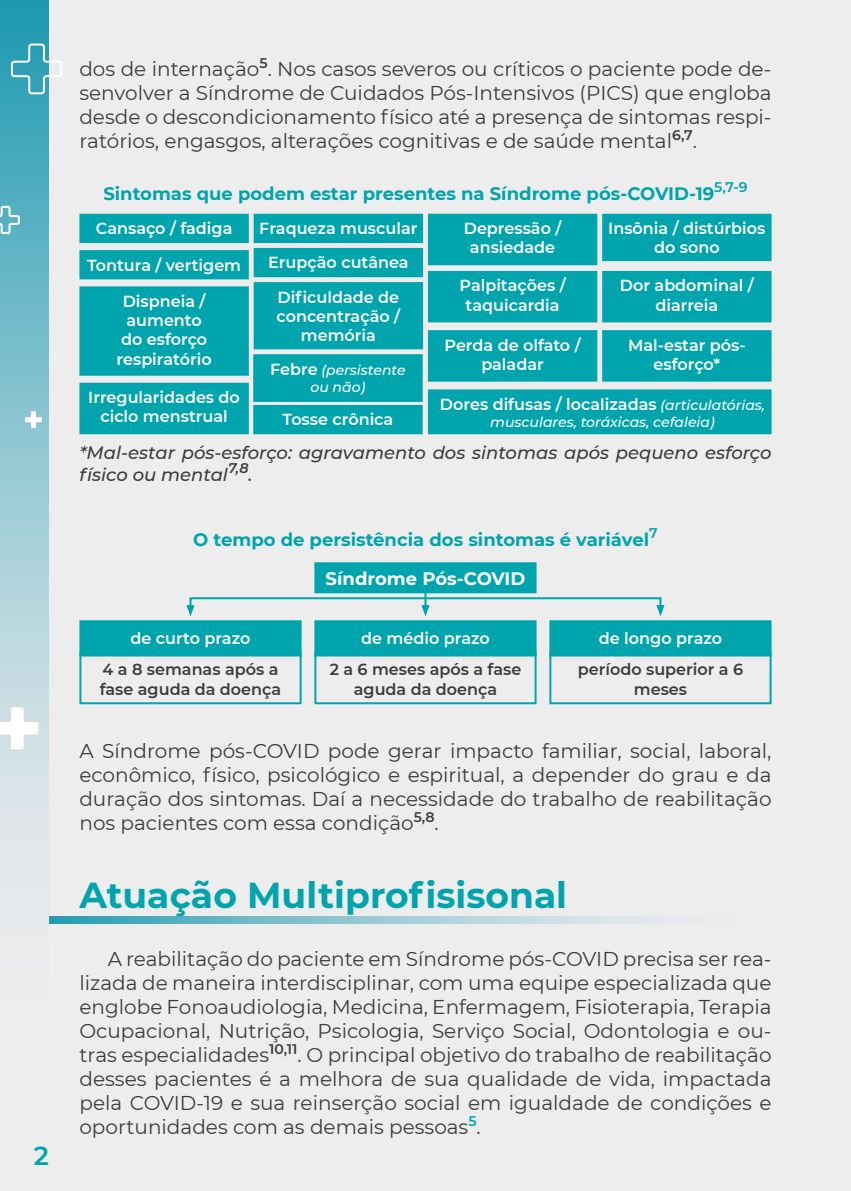
<style>
.page{position:relative;width:851px;height:1191px;background:#fff}
.page>*{position:absolute;margin:0;border:0;box-sizing:border-box;transform-origin:0 0}
.t1{font:700 36px "Montserrat";color:#00a4ad}
.t2{font:600 26px "Montserrat";color:#00a4ad}
.t3{font:20px/24px "Montserrat";color:#3c3c3b;text-align:justify}
.t4{font:700 18px "Montserrat";color:#00a4ad}
.t5{font:italic 500 18px/21.6px "Montserrat";color:#3d3c3b}
.t6{font:700 18px "Montserrat";color:#fff}
.t7{font:600 16px/19.2px "Montserrat";color:#fff;text-align:center}
.t8{font:600 16px/19.2px "Montserrat";color:#3c3c3b;text-align:center}
.t9{font:italic 500 14px/16.8px "Montserrat";color:#fff;text-align:center}
.s1{font-weight:600;font-style:normal;font-size:16px}
.s2{font-weight:500;font-style:italic;font-size:14px}
</style>
<div class="page">
<div style="left:0;top:0;width:850px;height:1191px;background:#ededed"></div>
<div style="left:314px;top:562px;width:222px;height:31px;background:#00a4ad"></div>
<div style="left:314px;top:620px;width:222px;height:36px;background:#00a4ad"></div>
<div style="left:79px;top:620px;width:222px;height:36px;background:#00a4ad"></div>
<div style="left:549px;top:620px;width:222px;height:36px;background:#00a4ad"></div>
<div style="left:314px;top:652px;width:222px;height:52px;border:2px solid #00a4ad"></div>
<div style="left:79px;top:652px;width:222px;height:52px;border:2px solid #00a4ad"></div>
<div style="left:549px;top:652px;width:222px;height:52px;border:2px solid #00a4ad"></div>
<div style="left:79px;top:214px;width:170px;height:29px;background:#00a4ad"></div>
<div style="left:79px;top:250px;width:170px;height:29px;background:#00a4ad"></div>
<div style="left:428px;top:389px;width:343px;height:45px;background:#00a4ad"></div>
<div style="left:428px;top:214px;width:169px;height:51px;background:#00a4ad"></div>
<div style="left:253px;top:282px;width:170px;height:67px;background:#00a4ad"></div>
<div style="left:79px;top:286px;width:170px;height:90px;background:#00a4ad"></div>
<div style="left:253px;top:214px;width:170px;height:29px;background:#00a4ad"></div>
<div style="left:253px;top:248px;width:170px;height:29px;background:#00a4ad"></div>
<div style="left:428px;top:271px;width:169px;height:51px;background:#00a4ad"></div>
<div style="left:253px;top:354px;width:169px;height:48px;background:#00a4ad"></div>
<div style="left:428px;top:330px;width:169px;height:52px;background:#00a4ad"></div>
<div style="left:79px;top:383px;width:170px;height:51px;background:#00a4ad"></div>
<div style="left:602px;top:271px;width:169px;height:51px;background:#00a4ad"></div>
<div style="left:602px;top:330px;width:169px;height:52px;background:#00a4ad"></div>
<div style="left:602px;top:214px;width:169px;height:47px;background:#00a4ad"></div>
<div style="left:253px;top:405px;width:169px;height:29px;background:#00a4ad"></div>
<hr style="left:424px;top:588px;width:2px;height:20px;background:#00a4ad">
<svg style="left:421px;top:605px;width:8px;height:11px"></svg>
<div style="left:189px;top:597px;width:472px;height:12px;border:2px solid #00a4ad"></div>
<svg style="left:186px;top:605px;width:8px;height:11px"></svg>
<svg style="left:656px;top:605px;width:8px;height:11px"></svg>
<svg style="left:49px;top:916px;width:595px;height:7px;background:#8cc5d1"></svg>
<svg style="left:0;top:0;width:48px;height:853px;background:#8ac4d0"></svg>
<svg style="left:10px;top:43px;width:52px;height:52px"></svg>
<svg style="left:0;top:205px;width:21px;height:30px"></svg>
<svg style="left:25px;top:411px;width:17px;height:17px"></svg>
<svg style="left:0;top:707px;width:39px;height:42px;background:#e7eff2"></svg>
<h2 class="t2" style="left:34px;top:1137px;width:17px">2</h2>
<p class="t3" style="left:79px;top:56px;width:693px">dos de internação<sup>5</sup>. Nos casos severos ou críticos o paciente pode de&shy;senvolver a Síndrome de Cuidados Pós-Intensivos (PICS) que engloba desde o descondicionamento físico até a presença de sintomas respi&shy;ratórios, engasgos, alterações cognitivas e de saúde mental<sup>6,7</sup>.</p>
<p class="t4" style="left:103px;top:181px;width:645px">Sintomas que podem estar presentes na Síndrome pós-COVID-19<sup>5,7-9</sup></p>
<p class="t7" style="left:96px;top:218px;width:138px">Cansaço / fadiga</p>
<p class="t7" style="left:87px;top:254px;width:156px">Tontura / vertigem</p>
<p class="t7" style="left:259px;top:211px;width:160px;line-height:34.2px">Fraqueza muscular<br>Erupção cutânea</p>
<p class="t7" style="left:463px;top:218px;width:99px">Depressão / ansiedade</p>
<p class="t7" style="left:608px;top:218px;width:159px">Insônia / distúrbios do sono</p>
<p class="t7" style="left:459px;top:275px;width:107px">Palpitações / taquicardia</p>
<p class="t7" style="left:619px;top:275px;width:135px">Dor abdominal / diarreia</p>
<p class="t7" style="left:628px;top:335px;width:119px">Mal-estar pós&shy;esforço*</p>
<p class="t7" style="left:276px;top:286px;width:125px">Dificuldade de concentração / memória</p>
<p class="t7" style="left:116px;top:291px;width:97px">Dispneia / aumento do esforço respiratório</p>
<p class="t7" style="left:444px;top:335px;width:137px">Perda de olfato / paladar</p>
<p class="t9" style="left:270px;top:361px;width:137px"><span class="s1">Febre</span> (persistente ou não)</p>
<p class="t7" style="left:88px;top:387px;width:153px">Irregularidades do ciclo menstrual</p>
<p class="t7" style="left:440px;top:394px;width:326px">Dores difusas / localizadas <span class="s2">(articulatórias,</span></p>
<p class="t9" style="left:490px;top:413px;width:226px">musculares, toráxicas, cefaleia)</p>
<p class="t7" style="left:282px;top:409px;width:112px">Tosse crônica</p>
<p class="t5" style="left:79px;top:441px;width:693px">*Mal-estar pós-esforço: agravamento dos sintomas após pequeno esforço físico ou mental<sup>7,8</sup>.</p>
<p class="t4" style="left:193px;top:527px;width:466px">O tempo de persistência dos sintomas é variável<sup>7</sup></p>
<p class="t6" style="left:325px;top:565px;width:201px">Síndrome Pós-COVID</p>
<p class="t7" style="left:131px;top:628px;width:121px">de curto prazo</p>
<p class="t7" style="left:361px;top:628px;width:130px">de médio prazo</p>
<p class="t7" style="left:598px;top:628px;width:125px">de longo prazo</p>
<p class="t8" style="left:329px;top:659px;width:193px">2 a 6 meses após a fase aguda da doença</p>
<p class="t8" style="left:100px;top:659px;width:183px;text-align:left">4 a 8 semanas após a fase aguda da doença</p>
<p class="t8" style="left:577px;top:659px;width:167px">período superior a 6 meses</p>
<p class="t3" style="left:79px;top:738px;width:693px">A Síndrome pós-COVID pode gerar impacto familiar, social, laboral, econômico, físico, psicológico e espiritual, a depender do grau e da duração dos sintomas. Daí a necessidade do trabalho de reabilitação nos pacientes com essa condição<sup>5,8</sup>.</p>
<h1 class="t1" style="left:79px;top:869px;width:489px">Atuação Multiprofisisonal</h1>
<p class="t3" style="left:79px;top:946px;width:693px;text-indent:28px">A reabilitação do paciente em Síndrome pós-COVID precisa ser rea&shy;lizada de maneira interdisciplinar, com uma equipe especializada que englobe Fonoaudiologia, Medicina, Enfermagem, Fisioterapia, Terapia Ocupacional, Nutrição, Psicologia, Serviço Social, Odontologia e ou&shy;tras especialidades<sup>10,11</sup>. O principal objetivo do trabalho de reabilitação desses pacientes é a melhora de sua qualidade de vida, impactada pela COVID-19 e sua reinserção social em igualdade de condições e oportunidades com as demais pessoas<sup>5</sup>.</p>
</div>
